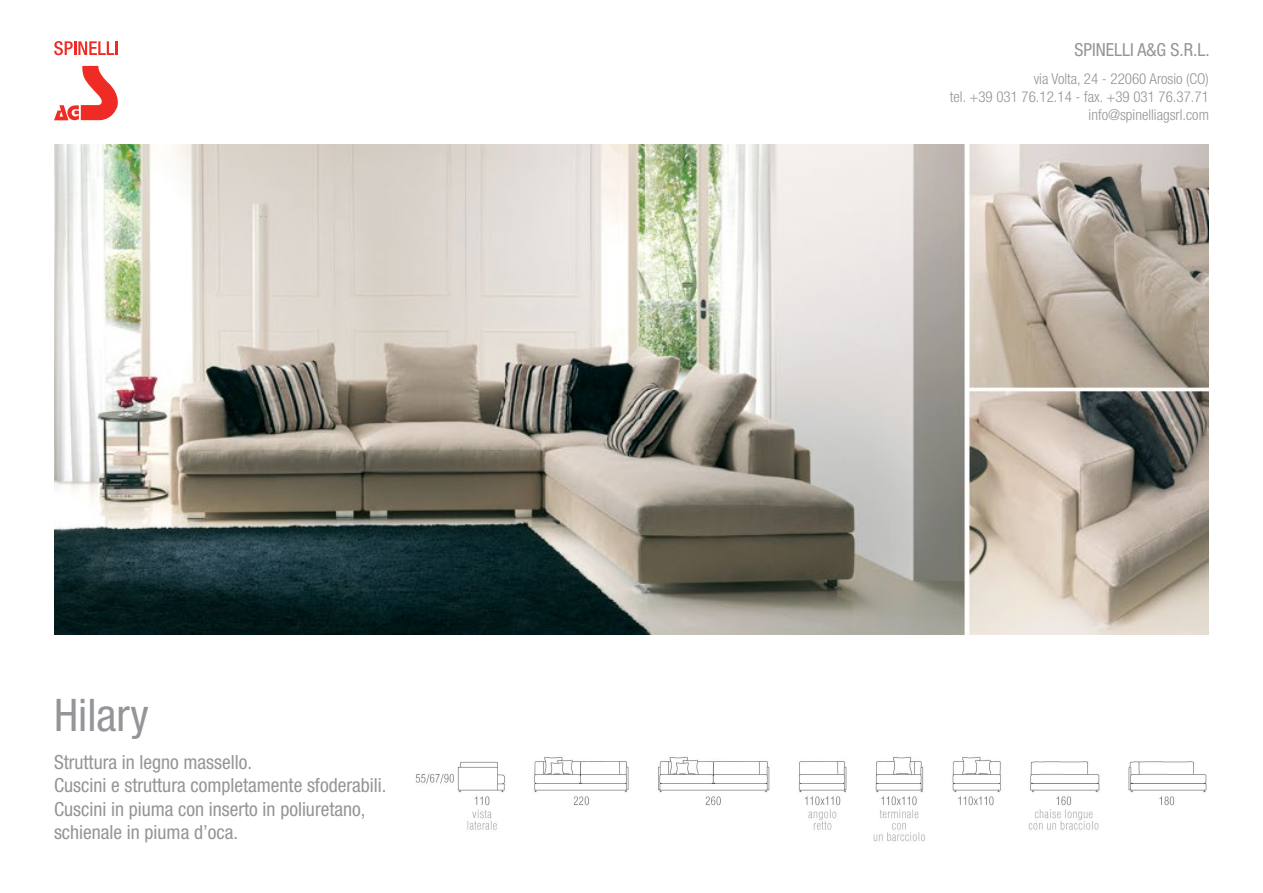
<style>
.page{position:relative;width:1263px;height:893px;background:#fff}
.page>*{position:absolute;margin:0;border:0;box-sizing:border-box;transform-origin:0 0}
.t1{font:condensed 45px "Helvetica Neue";color:#939598}
.t2{font:condensed 19.5px/23.4px "Helvetica Neue";color:#939598}
.t3{font:condensed 18px "Helvetica Neue";color:#939598}
.t4{font:300 condensed 15px/18px "Helvetica Neue";color:#939598;text-align:right}
</style>
<div class="page">
<svg style="left:54px;top:66px;width:64px;height:54px"></svg>
<svg style="left:54px;top:41px;width:60px;height:14px"></svg>
<hr style="left:115px;top:41px;width:3px;height:14px;background:#ee2b24">
<img style="left:54px;top:145px;width:1155px;height:490px">
<img style="left:415px;top:756px;width:792px;height:86px">
<h1 class="t1" style="left:54px;top:689px;width:96px">Hilary</h1>
<p class="t2" style="left:54px;top:750px;width:334px">Struttura in legno massello.<br>Cuscini e struttura completamente sfoderabili.<br>Cuscini in piuma con inserto in poliuretano, schienale in piuma d’oca.</p>
<p class="t3" style="left:1074px;top:39px;width:137px">SPINELLI A&amp;G S.R.L.</p>
<p class="t4" style="left:950px;top:70px;width:261px">via Volta, 24 - 22060 Arosio (CO)<br>tel. +39 031 76.12.14 - fax. +39 031 76.37.71 info@spinelliagsrl.com</p>
</div>
